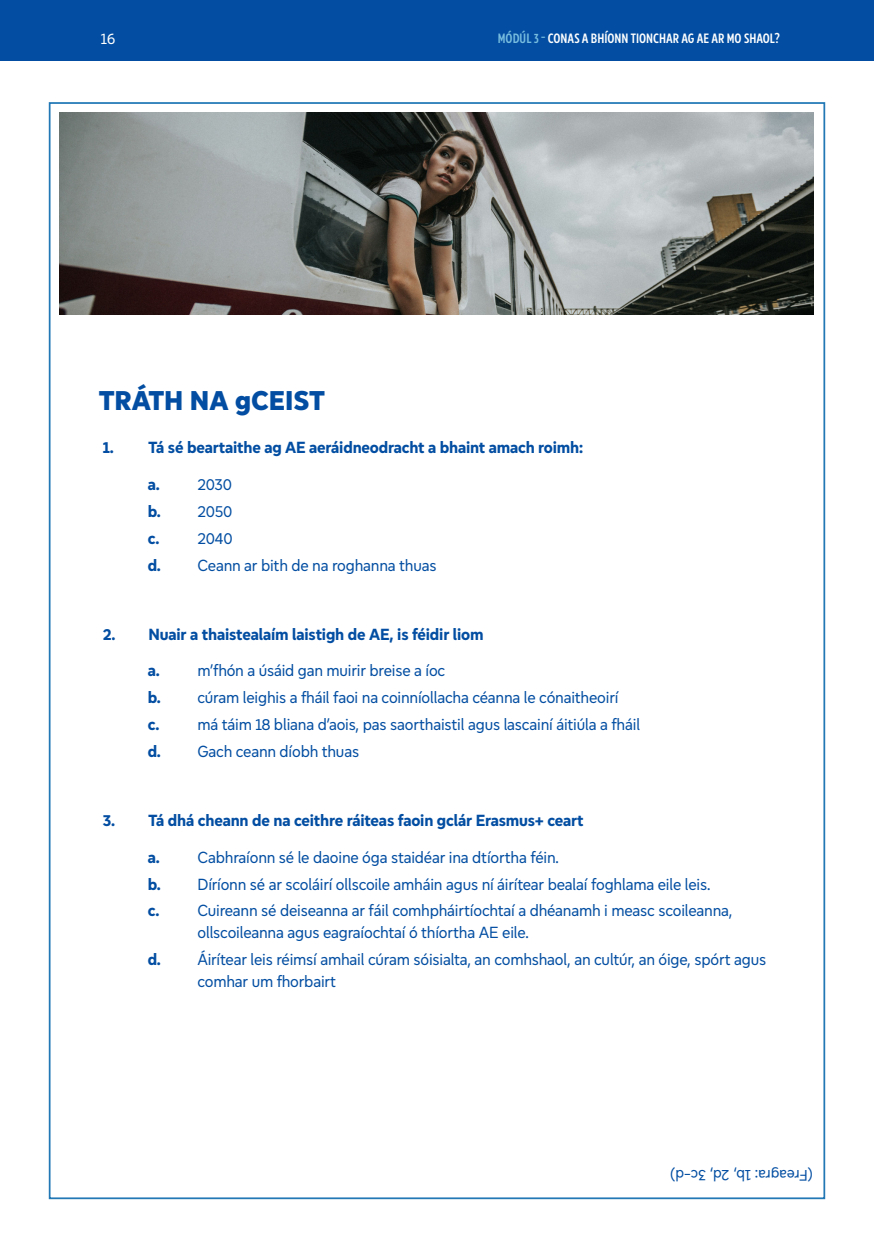
<style>
.page{position:relative;width:874px;height:1241px;background:#fff}
.page>*{position:absolute;margin:0;border:0;box-sizing:border-box;transform-origin:0 0}
.t1{font:800 28px "Europea Eco";color:#034ea2}
.t2{font:16.62px/26.8px "Europea Eco";letter-spacing:-.01em;color:#034ea2}
.t3{font:700 16.62px "Europea Eco";letter-spacing:-.01em;color:#034ea2}
.t4{font:15.75px "Europea Eco";letter-spacing:-.01em;color:#034ea2}
.t5{font:15.75px "Europea Eco";color:#fff}
.t6{font:600 14px "Europea Narrow";color:#fff}
.s1{color:#78bddf}
.s2{font-weight:700}
</style>
<div class="page">
<hr style="left:873px;top:0;width:1px;height:61px;background:#034ea2">
<div style="left:0;top:0;width:873px;height:61px;background:#034ea2"></div>
<img style="left:59px;top:113px;width:754px;height:201px">
<p class="t5" style="left:101px;top:27px;width:16px">16</p>
<p class="t6" style="left:497px;top:28px;width:283px"><span class="s1">MÓDÚL 3 -</span> CONAS A BHÍONN TIONCHAR AG AE AR MO SHAOL?</p>
<h1 class="t1" style="left:99px;top:379px;width:227px">TRÁTH NA gCEIST</h1>
<p class="t3" style="left:103px;top:435px;width:482px">1. Tá sé beartaithe ag AE aeráidneodracht a bhaint amach roimh:</p>
<p class="t2" style="left:148px;top:469px;width:290px"><span class="s2">a.</span> 2030<br><span class="s2">b.</span> 2050<br><span class="s2">c.</span> 2040<br><span class="s2">d.</span> Ceann ar bith de na roghanna thuas</p>
<p class="t3" style="left:103px;top:621px;width:382px">2. Nuair a thaistealaím laistigh de AE, is féidir liom</p>
<p class="t2" style="left:148px;top:656px;width:493px"><span class="s2">a.</span> m’fhón a úsáid gan muirir breise a íoc<br><span class="s2">b.</span> cúram leighis a fháil faoi na coinníollacha céanna le cónaitheoirí<br><span class="s2">c.</span> má táim 18 bliana d’aois, pas saorthaistil agus lascainí áitiúla a fháil <span class="s2">d.</span> Gach ceann díobh thuas</p>
<p class="t3" style="left:103px;top:807px;width:482px">3. Tá dhá cheann de na ceithre ráiteas faoin gclár Erasmus+ ceart</p>
<p class="t2" style="left:148px;top:842px;width:586px"><span class="s2">a.</span> Cabhraíonn sé le daoine óga staidéar ina dtíortha féin.<br><span class="s2">b.</span> Díríonn sé ar scoláirí ollscoile amháin agus ní áirítear bealaí foghlama eile leis.<br><span class="s2">c.</span> Cuireann sé deiseanna ar fáil comhpháirtíochtaí a dhéanamh i measc scoileanna,</p>
<p class="t2" style="left:148px;top:918px;width:619px;text-indent:50px">ollscoileanna agus eagraíochtaí ó thíortha AE eile.<br><span class="s2">d.</span> Áirítear leis réimsí amhail cúram sóisialta, an comhshaol, an cultúr, an óige, spórt agus</p>
<p class="t2" style="left:197px;top:966px;width:140px">comhar um fhorbairt</p>
<p class="t4" style="left:812px;top:1186px;width:144px;rotate:-180deg">(Freagra: 1b, 2d, 3c-d)</p>
</div>
